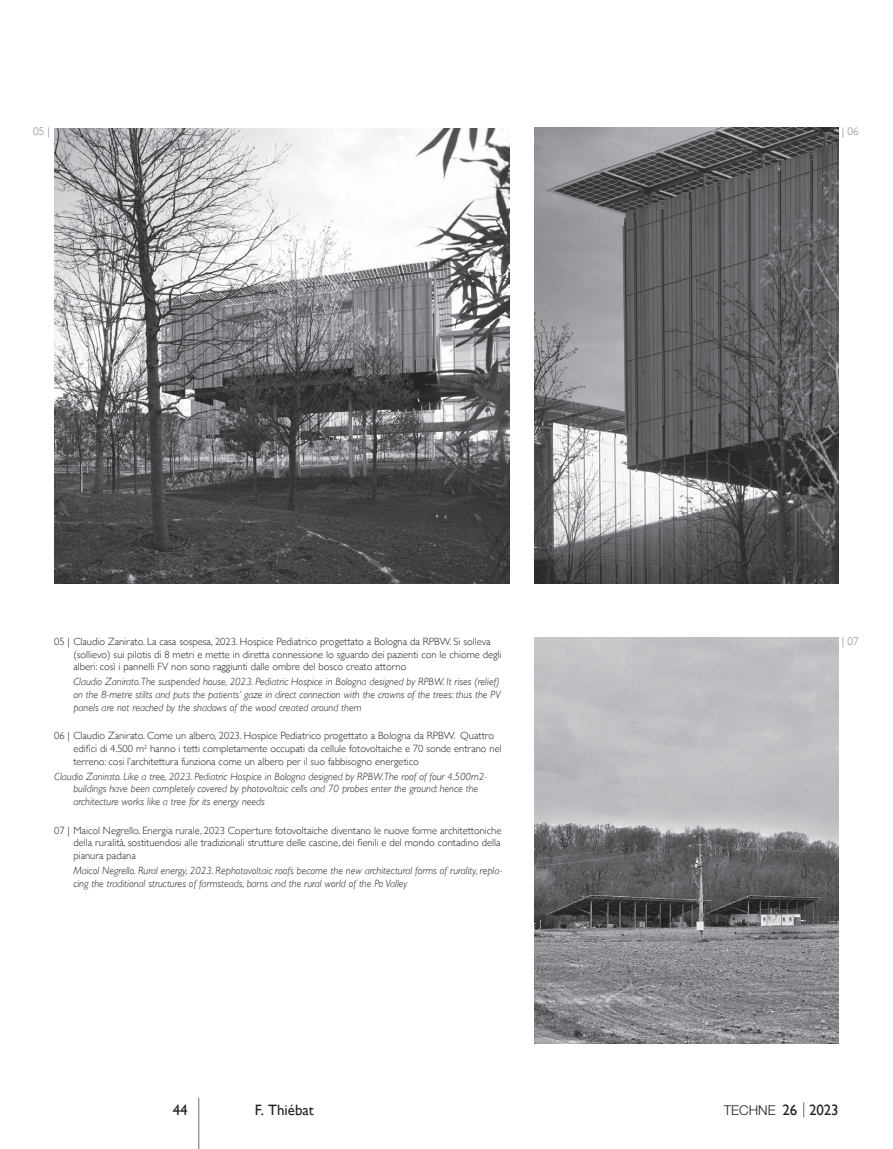
<style>
.page{position:relative;width:893px;height:1149px;background:#fff}
.page>*{position:absolute;margin:0;border:0;box-sizing:border-box;transform-origin:0 0}
.t1{font:15px "Gill Sans";letter-spacing:-.005em;color:#231f20}
.t2{font:300 13.5px "Helvetica Neue LT Std";color:#231f20}
.t3{font:300 11.25px "Gill Sans";color:#808285}
.t4{font:300 10.5px/12.8px "Gill Sans";color:#231f20}
.t5{font:italic 300 10.5px/12.8px "Gill Sans";color:#231f20}
.s1{font-family:"Gill Sans";font-weight:400;font-size:15px}
</style>
<div class="page">
<svg style="left:803px;top:1102px;width:1px;height:14px"></svg>
<hr style="left:198px;top:1097px;width:1px;height:51px;background:#6c6d70">
<img style="left:54px;top:128px;width:455px;height:455px">
<img style="left:535px;top:128px;width:304px;height:455px">
<img style="left:535px;top:637px;width:304px;height:405px">
<p class="t3" style="left:33px;top:123px;width:18px">05 |</p>
<p class="t3" style="left:842px;top:123px;width:18px">| 06</p>
<p class="t4" style="left:73px;top:634px;width:430px;text-indent:-19px">05 | Claudio Zanirato. La casa sospesa, 2023. Hospice Pediatrico progettato a Bologna da RPBW. Si solleva (sollievo) sui pilotis di 8 metri e mette in diretta connessione lo sguardo dei pazienti con le chiome degli alberi: così i pannelli FV non sono raggiunti dalle ombre del bosco creato attorno</p>
<p class="t5" style="left:73px;top:675px;width:428px;text-align:justify">Claudio Zanirato. The suspended house, 2023. Pediatric Hospice in Bologna designed by RPBW. It rises (relief) on the 8-metre stilts and puts the patients’ gaze in direct connection with the crowns of the trees: thus the PV panels are not reached by the shadows of the wood created around them</p>
<p class="t4" style="left:73px;top:728px;width:430px;text-indent:-19px">06 | Claudio Zanirato. Come un albero, 2023. Hospice Pediatrico progettato a Bologna da RPBW. Quattro edifici di 4.500 m<sup>2</sup> hanno i tetti completamente occupati da cellule fotovoltaiche e 70 sonde entrano nel terreno: cosi l’architettura funziona come un albero per il suo fabbisogno energetico</p>
<p class="t5" style="left:73px;top:769px;width:415px;text-indent:-19px">Claudio Zanirato. Like a tree, 2023. Pediatric Hospice in Bologna designed by RPBW. The roof of four 4.500m2- buildings have been completely covered by photovoltaic cells and 70 probes enter the ground: hence the architecture works like a tree for its energy needs</p>
<p class="t4" style="left:73px;top:823px;width:430px;text-align:justify;text-indent:-19px">07 | Maicol Negrello. Energia rurale, 2023 Coperture fotovoltaiche diventano le nuove forme architettoniche della ruralità, sostituendosi alle tradizionali strutture delle cascine, dei fienili e del mondo contadino della pianura padana</p>
<p class="t5" style="left:73px;top:863px;width:430px">Maicol Negrello. Rural energy, 2023. Rephotovoltaic roofs become the new architectural forms of rurality, repla&shy;cing the traditional structures of farmsteads, barns and the rural world of the Po Valley</p>
<p class="t3" style="left:842px;top:632px;width:18px">| 07</p>
<h1 class="t1" style="left:173px;top:1100px;width:16px">44</h1>
<h1 class="t1" style="left:255px;top:1100px;width:60px">F. Thiébat</h1>
<p class="t2" style="left:724px;top:1101px;width:117px">TECHNE <span class="s1">26 2023</span></p>
</div>
